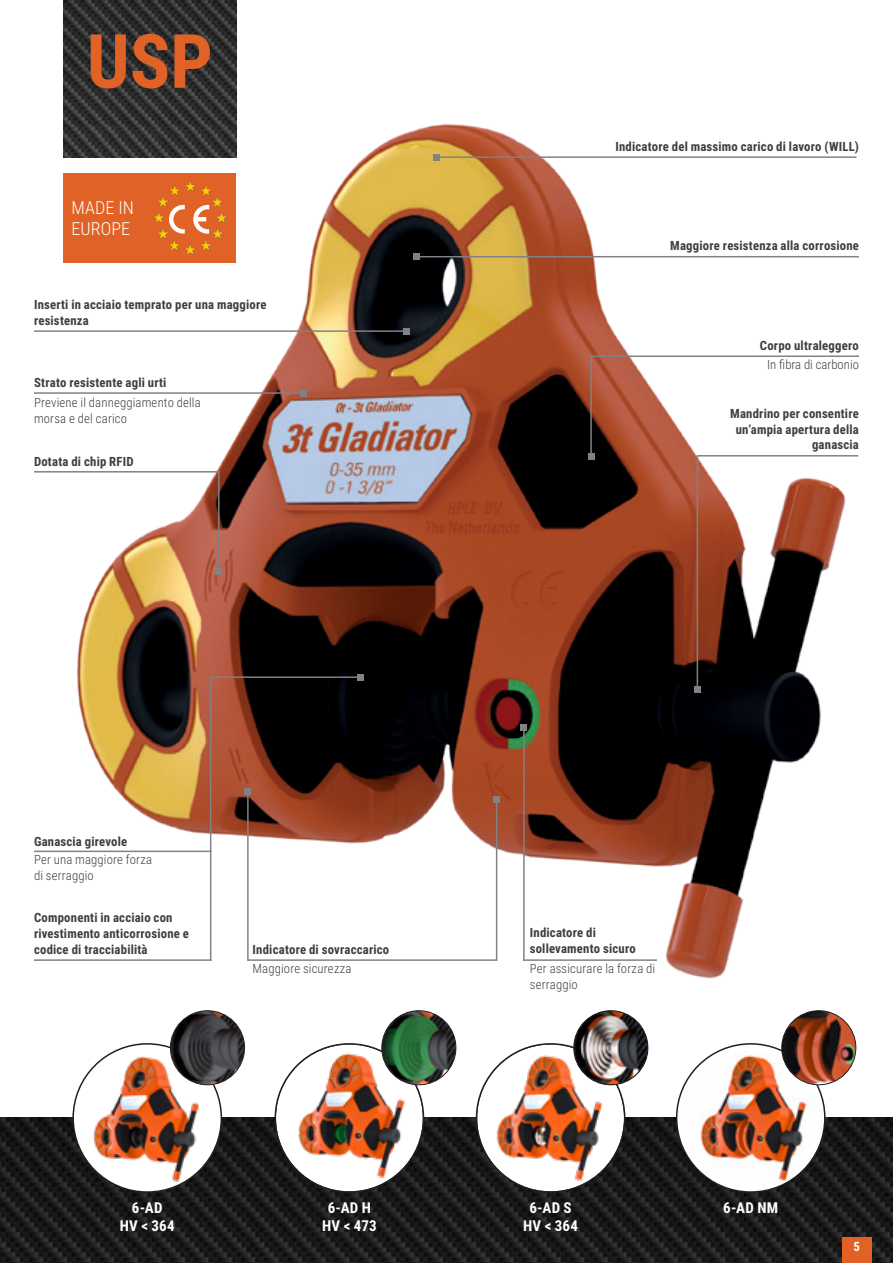
<style>
.page{position:relative;width:893px;height:1263px;background:#fff}
.page>*{position:absolute;margin:0;border:0;box-sizing:border-box;transform-origin:0 0}
.t1{font:700 75px "Roboto Condensed";color:#e06226}
.t2{font:300 18px "Roboto Condensed";color:#fff}
.bij-diap-gecentreerd_10{font:700 15px "Roboto Condensed";letter-spacing:.02em;color:#fff}
.Bijschrift_links-bold{font:700 12.75px/15.8px "Roboto Condensed";letter-spacing:.015em;color:#3e3e3f}
.Bijschrift_rechts-bold{font:700 12.75px/15.8px "Roboto Condensed";letter-spacing:.015em;color:#3e3e3f;text-align:right}
.bijschrift-links{font:300 12.75px/15.8px "Roboto Condensed";letter-spacing:.015em;color:#3e3e3f}
.bijschrift-rechts{font:300 12.75px "Roboto Condensed";color:#3e3e3f}
.t3{font:700 12.75px "Roboto Condensed";color:#fff}
</style>
<div class="page">
<img style="left:0;top:1117px;width:893px;height:146px">
<svg style="left:73px;top:1044px;width:148px;height:148px"></svg>
<img style="left:73px;top:1052px;width:148px;height:133px">
<img style="left:170px;top:1011px;width:75px;height:74px;border-radius:37px">
<div style="left:170px;top:1010px;width:75px;height:75px;border:1px solid #231f20;border-radius:50%"></div>
<svg style="left:275px;top:1044px;width:148px;height:148px"></svg>
<img style="left:275px;top:1049px;width:148px;height:133px">
<img style="left:382px;top:1011px;width:74px;height:74px;border-radius:37px">
<div style="left:381px;top:1010px;width:75px;height:75px;border:1px solid #231f20;border-radius:50%"></div>
<svg style="left:476px;top:1044px;width:149px;height:148px"></svg>
<img style="left:476px;top:1052px;width:149px;height:132px">
<img style="left:574px;top:1011px;width:74px;height:74px;border-radius:37px">
<div style="left:573px;top:1010px;width:75px;height:75px;border:1px solid #231f20;border-radius:50%"></div>
<svg style="left:677px;top:1044px;width:148px;height:148px"></svg>
<img style="left:677px;top:1052px;width:148px;height:132px">
<img style="left:782px;top:1011px;width:74px;height:74px;border-radius:37px">
<div style="left:781px;top:1010px;width:75px;height:75px;border:1px solid #231f20;border-radius:50%"></div>
<img style="left:34px;top:110px;width:825px;height:869px">
<div style="left:64px;top:173px;width:172px;height:90px;background:#e06226"></div>
<svg style="left:153px;top:180px;width:74px;height:75px"></svg>
<hr style="left:437px;top:156px;width:419px;height:2px;background:#808285">
<svg style="left:434px;top:154px;width:6px;height:6px"></svg>
<img style="left:64px;top:0;width:172px;height:157px">
<hr style="left:34px;top:330px;width:372px;height:2px;background:#808285">
<svg style="left:403px;top:328px;width:6px;height:6px"></svg>
<hr style="left:218px;top:471px;width:2px;height:101px;background:#808285">
<svg style="left:216px;top:569px;width:6px;height:6px"></svg>
<hr style="left:211px;top:676px;width:149px;height:2px;background:#808285">
<svg style="left:357px;top:674px;width:6px;height:6px"></svg>
<hr style="left:697px;top:455px;width:1px;height:235px;background:#808285">
<svg style="left:694px;top:687px;width:6px;height:6px"></svg>
<hr style="left:34px;top:392px;width:269px;height:2px;background:#808285">
<svg style="left:300px;top:390px;width:6px;height:6px"></svg>
<hr style="left:590px;top:355px;width:2px;height:101px;background:#808285">
<svg style="left:588px;top:453px;width:6px;height:6px"></svg>
<hr style="left:417px;top:256px;width:442px;height:1px;background:#808285">
<svg style="left:414px;top:254px;width:6px;height:6px"></svg>
<hr style="left:247px;top:792px;width:2px;height:169px;background:#808285">
<svg style="left:245px;top:789px;width:6px;height:6px"></svg>
<hr style="left:496px;top:799px;width:1px;height:162px;background:#808285">
<svg style="left:494px;top:796px;width:6px;height:6px"></svg>
<hr style="left:34px;top:471px;width:186px;height:2px;background:#808285">
<hr style="left:591px;top:355px;width:268px;height:2px;background:#808285">
<hr style="left:34px;top:851px;width:177px;height:1px;background:#808285">
<hr style="left:248px;top:959px;width:249px;height:2px;background:#808285">
<hr style="left:523px;top:728px;width:2px;height:233px;background:#808285">
<svg style="left:521px;top:724px;width:6px;height:6px"></svg>
<hr style="left:523px;top:959px;width:134px;height:2px;background:#808285">
<hr style="left:210px;top:676px;width:1px;height:285px;background:#808285">
<hr style="left:34px;top:959px;width:177px;height:2px;background:#808285">
<hr style="left:697px;top:455px;width:161px;height:1px;background:#808285">
<div style="left:842px;top:1237px;width:30px;height:26px;background:#e26125"></div>
<p class="t1" style="left:87px;top:9px;width:127px">USP</p>
<p class="t2" style="left:72px;top:195px;width:64px">MADE IN</p>
<p class="t2" style="left:72px;top:216px;width:60px">EUROPE</p>
<p class="Bijschrift_links-bold" style="left:34px;top:296px;width:234px">Inserti in acciaio temprato per una maggiore resistenza</p>
<p class="Bijschrift_links-bold" style="left:34px;top:374px;width:134px">Strato resistente agli urti</p>
<p class="bijschrift-links" style="left:34px;top:394px;width:168px">Previene il danneggiamento della morsa e del carico</p>
<p class="Bijschrift_links-bold" style="left:34px;top:453px;width:101px">Dotata di chip RFID</p>
<p class="Bijschrift_rechts-bold" style="left:615px;top:138px;width:245px">Indicatore del massimo carico di lavoro (WILL)</p>
<p class="Bijschrift_rechts-bold" style="left:670px;top:237px;width:190px">Maggiore resistenza alla corrosione</p>
<p class="Bijschrift_rechts-bold" style="left:760px;top:337px;width:101px">Corpo ultraleggero</p>
<p class="bijschrift-rechts" style="left:767px;top:356px;width:93px">In fibra di carbonio</p>
<p class="Bijschrift_rechts-bold" style="left:730px;top:405px;width:130px">Mandrino per consentire un’ampia apertura della ganascia</p>
<p class="Bijschrift_links-bold" style="left:34px;top:833px;width:95px">Ganascia girevole</p>
<p class="bijschrift-links" style="left:34px;top:851px;width:120px">Per una maggiore forza di serraggio</p>
<p class="Bijschrift_links-bold" style="left:34px;top:909px;width:156px">Componenti in acciaio con rivestimento anticorrosione e codice di tracciabilità</p>
<p class="Bijschrift_links-bold" style="left:253px;top:941px;width:138px">Indicatore di sovraccarico</p>
<p class="bijschrift-links" style="left:253px;top:960px;width:100px">Maggiore sicurezza</p>
<p class="bij-diap-gecentreerd_10" style="left:132px;top:1197px;width:32px">6-AD</p>
<p class="bij-diap-gecentreerd_10" style="left:120px;top:1215px;width:56px">HV &lt; 364</p>
<p class="bij-diap-gecentreerd_10" style="left:328px;top:1197px;width:45px">6-AD H</p>
<p class="bij-diap-gecentreerd_10" style="left:322px;top:1215px;width:56px">HV &lt; 473</p>
<p class="Bijschrift_links-bold" style="left:530px;top:924px;width:107px">Indicatore di sollevamento sicuro</p>
<p class="bijschrift-links" style="left:530px;top:960px;width:127px">Per assicurare la forza di serraggio</p>
<p class="bij-diap-gecentreerd_10" style="left:529px;top:1197px;width:44px">6-AD S</p>
<p class="bij-diap-gecentreerd_10" style="left:723px;top:1197px;width:56px">6-AD NM</p>
<p class="bij-diap-gecentreerd_10" style="left:523px;top:1215px;width:56px">HV &lt; 364</p>
<p class="t3" style="left:854px;top:1238px;width:8px">5</p>
</div>
